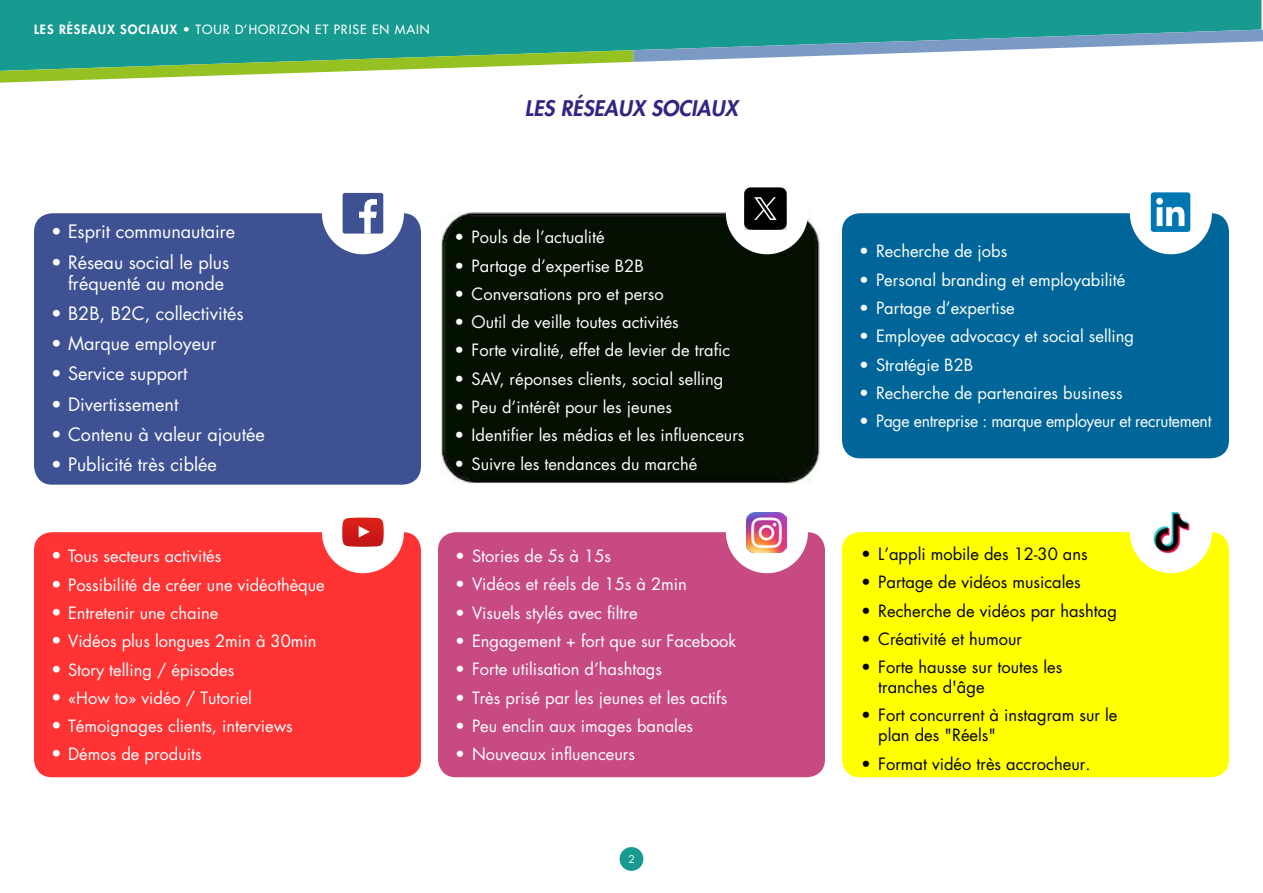
<style>
.page{position:relative;width:1263px;height:893px;background:#fff}
.page>*{position:absolute;margin:0;border:0;box-sizing:border-box;transform-origin:0 0}
.t1{font:italic 800 21px "Futura";color:#312783}
.t2{font:18px/21.6px "Futura";color:#fff;text-align:right}
.t3{font:16.5px "Futura";color:#fff}
.t4{font:16.5px/19.8px "Futura";color:#000}
.t5{font:12.45px "Futura";letter-spacing:.075em;color:#fff}
.t6{font:10.5px "Futura";color:#fff}
.s1{font-weight:800}
.s2{font-size:18px}
</style>
<div class="page">
<div style="left:441px;top:212px;width:379px;height:271px;background:#041000"></div>
<div style="left:620px;top:847px;width:23px;height:24px;background:#179a90;border-radius:50%"></div>
<div style="left:0;top:0;width:1261px;height:30px;background:#179a90"></div>
<svg style="left:0;top:30px;width:1263px;height:53px"></svg>
<div style="left:34px;top:213px;width:387px;height:272px;background:#3e5293;border-radius:18px"></div>
<div style="left:34px;top:532px;width:387px;height:245px;background:#f33;border-radius:18px"></div>
<div style="left:438px;top:532px;width:387px;height:245px;background:#c74b82;border-radius:18px"></div>
<div style="left:842px;top:213px;width:387px;height:245px;background:#069;border-radius:18px"></div>
<div style="left:842px;top:532px;width:387px;height:245px;background:#ff0;border-radius:18px"></div>
<div style="left:322px;top:172px;width:82px;height:82px;background:#fff;border-radius:50%"></div>
<div style="left:322px;top:491px;width:82px;height:82px;background:#fff;border-radius:50%"></div>
<div style="left:726px;top:172px;width:82px;height:82px;background:#fff;border-radius:50%"></div>
<div style="left:726px;top:491px;width:82px;height:82px;background:#fff;border-radius:50%"></div>
<div style="left:1130px;top:172px;width:82px;height:82px;background:#fff;border-radius:50%"></div>
<div style="left:1130px;top:491px;width:82px;height:82px;background:#fff;border-radius:50%"></div>
<div style="left:343px;top:193px;width:40px;height:41px;background:#3e5293;border-radius:2px"></div>
<svg style="left:359px;top:199px;width:18px;height:35px"></svg>
<div style="left:1151px;top:192px;width:39px;height:40px;background:#0076b3;border-radius:3px"></div>
<svg style="left:1156px;top:198px;width:28px;height:28px"></svg>
<svg style="left:342px;top:518px;width:42px;height:29px"></svg>
<img style="left:747px;top:512px;width:40px;height:40px">
<img style="left:1153px;top:513px;width:36px;height:40px">
<img style="left:745px;top:187px;width:42px;height:42px">
<p class="t5" style="left:34px;top:21px;width:397px"><span class="s1">LES RÉSEAUX SOCIAUX</span> • TOUR D’HORIZON ET PRISE EN MAIN</p>
<p class="t1" style="left:525px;top:94px;width:214px">LES RÉSEAUX SOCIAUX</p>
<p class="t2" style="left:51px;top:221px;width:186px">• Esprit communautaire</p>
<p class="t2" style="left:51px;top:251px;width:180px">• Réseau social le plus fréquenté au monde</p>
<p class="t2" style="left:51px;top:303px;width:194px">• B2B, B2C, collectivités</p>
<p class="t2" style="left:51px;top:333px;width:167px">• Marque employeur</p>
<p class="t2" style="left:51px;top:363px;width:138px">• Service support</p>
<p class="t2" style="left:51px;top:393px;width:129px">• Divertissement</p>
<p class="t2" style="left:51px;top:423px;width:215px">• Contenu à valeur ajoutée</p>
<p class="t2" style="left:51px;top:453px;width:167px">• Publicité très ciblée</p>
<p class="t3" style="left:51px;top:545px;width:172px"><span class="s2">•</span> Tous secteurs activités</p>
<p class="t3" style="left:51px;top:573px;width:275px"><span class="s2">•</span> Possibilité de créer une vidéothèque</p>
<p class="t3" style="left:51px;top:602px;width:169px"><span class="s2">•</span> Entretenir une chaine</p>
<p class="t3" style="left:51px;top:630px;width:267px"><span class="s2">•</span> Vidéos plus longues 2min à 30min</p>
<p class="t3" style="left:51px;top:658px;width:185px"><span class="s2">•</span> Story telling / épisodes</p>
<p class="t3" style="left:51px;top:686px;width:202px"><span class="s2">•</span> «How to» vidéo / Tutoriel</p>
<p class="t3" style="left:51px;top:715px;width:243px"><span class="s2">•</span> Témoignages clients, interviews</p>
<p class="t3" style="left:51px;top:743px;width:152px"><span class="s2">•</span> Démos de produits</p>
<p class="t3" style="left:455px;top:226px;width:152px">• Pouls de l’actualité</p>
<p class="t3" style="left:455px;top:254px;width:191px">• Partage d’expertise B2B</p>
<p class="t3" style="left:455px;top:282px;width:211px">• Conversations pro et perso</p>
<p class="t3" style="left:455px;top:311px;width:226px">• Outil de veille toutes activités</p>
<p class="t3" style="left:455px;top:339px;width:277px">• Forte viralité, effet de levier de trafic</p>
<p class="t3" style="left:455px;top:367px;width:270px">• SAV, réponses clients, social selling</p>
<p class="t3" style="left:455px;top:396px;width:219px">• Peu d’intérêt pour les jeunes</p>
<p class="t3" style="left:455px;top:424px;width:291px">• Identifier les médias et les influenceurs</p>
<p class="t3" style="left:455px;top:452px;width:244px">• Suivre les tendances du marché</p>
<p class="t3" style="left:455px;top:545px;width:158px">• Stories de 5s à 15s</p>
<p class="t3" style="left:455px;top:573px;width:233px">• Vidéos et réels de 15s à 2min</p>
<p class="t3" style="left:455px;top:601px;width:184px">• Visuels stylés avec filtre</p>
<p class="t3" style="left:455px;top:630px;width:283px">• Engagement + fort que sur Facebook</p>
<p class="t3" style="left:455px;top:658px;width:209px">• Forte utilisation d’hashtags</p>
<p class="t3" style="left:455px;top:686px;width:274px">• Très prisé par les jeunes et les actifs</p>
<p class="t3" style="left:455px;top:714px;width:240px">• Peu enclin aux images banales</p>
<p class="t3" style="left:455px;top:743px;width:181px">• Nouveaux influenceurs</p>
<p class="t6" style="left:628px;top:852px;width:8px">2</p>
<p class="t3" style="left:859px;top:240px;width:150px">• Recherche de jobs</p>
<p class="t3" style="left:859px;top:268px;width:268px">• Personal branding et employabilité</p>
<p class="t3" style="left:859px;top:296px;width:157px">• Partage d’expertise</p>
<p class="t3" style="left:859px;top:325px;width:277px">• Employee advocacy et social selling</p>
<p class="t3" style="left:859px;top:353px;width:116px">• Stratégie B2B</p>
<p class="t3" style="left:859px;top:381px;width:265px">• Recherche de partenaires business</p>
<p class="t3" style="left:859px;top:410px;width:354px">• Page entreprise : marque employeur et recrutement</p>
<p class="t4" style="left:861px;top:544px;width:228px">• L’appli mobile des 12-30 ans</p>
<p class="t4" style="left:861px;top:572px;width:221px">• Partage de vidéos musicales</p>
<p class="t4" style="left:861px;top:600px;width:257px">• Recherche de vidéos par hashtag</p>
<p class="t4" style="left:861px;top:629px;width:162px">• Créativité et humour</p>
<p class="t4" style="left:878px;top:657px;width:186px;text-indent:-17px">• Forte hausse sur toutes les tranches d'âge</p>
<p class="t4" style="left:878px;top:705px;width:241px;text-indent:-17px">• Fort concurrent à instagram sur le plan des "Réels"</p>
<p class="t4" style="left:861px;top:753px;width:231px">• Format vidéo très accrocheur.</p>
</div>
